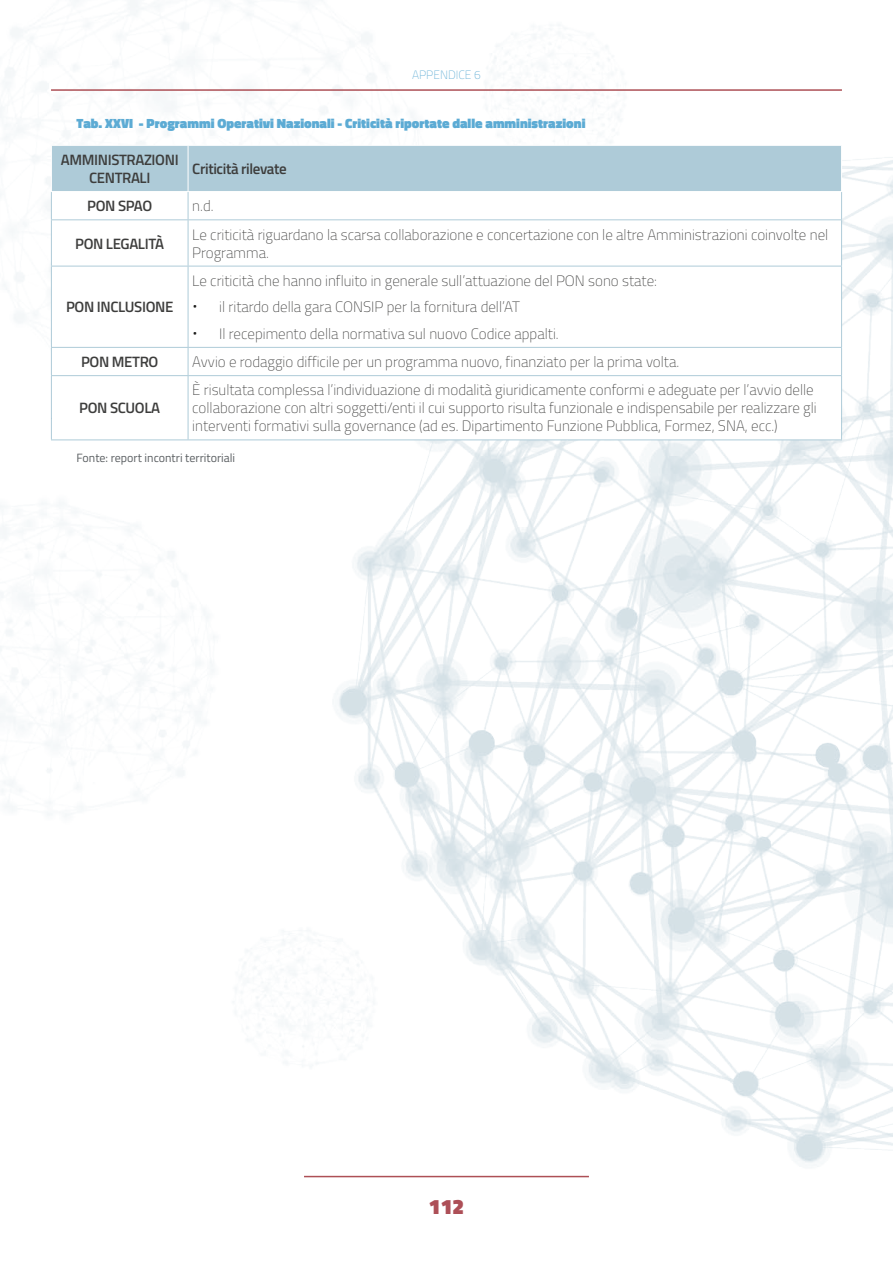
<style>
.page{position:relative;width:893px;height:1263px;background:#fff}
.page>*{position:absolute;margin:0;border:0;box-sizing:border-box;transform-origin:0 0}
.t1{font:900 21px "Titillium";color:#ad4f57}
.t2{font:100 15px/18px "Titillium";color:#3d3d3c}
.t3{font:600 15px/18px "Titillium";letter-spacing:-.025em;color:#3d3d3c;text-align:center}
.t4{font:900 13.5px "Titillium";color:#5cabd4}
.t5{font:12px "Titillium";color:#5c6063}
.t6{font:100 12px "Titillium";color:#5cabd4}
.s1{font-family:"Neris";font-weight:300;font-size:16.5px;color:#1d1d1b}
</style>
<div class="page">
<img style="left:0;top:0;width:893px;height:1178px">
<svg style="left:52px;top:220px;width:789px;height:219px"></svg>
<hr style="left:51px;top:219px;width:137px;height:1px;background:#aecbd8">
<hr style="left:188px;top:219px;width:654px;height:1px;background:#aecbd8">
<hr style="left:188px;top:220px;width:1px;height:46px;background:#aecbd8">
<hr style="left:51px;top:266px;width:137px;height:1px;background:#aecbd8">
<hr style="left:188px;top:266px;width:654px;height:1px;background:#aecbd8">
<hr style="left:188px;top:266px;width:1px;height:81px;background:#aecbd8">
<hr style="left:51px;top:347px;width:137px;height:1px;background:#aecbd8">
<hr style="left:188px;top:347px;width:654px;height:1px;background:#aecbd8">
<svg style="left:188px;top:348px;width:1px;height:27px"></svg>
<hr style="left:51px;top:375px;width:137px;height:1px;background:#aecbd8">
<hr style="left:188px;top:375px;width:654px;height:1px;background:#aecbd8">
<hr style="left:188px;top:376px;width:1px;height:63px;background:#aecbd8">
<svg style="left:51px;top:146px;width:791px;height:73px"></svg>
<hr style="left:51px;top:220px;width:1px;height:46px;background:#aecbd8">
<hr style="left:841px;top:220px;width:1px;height:46px;background:#aecbd8">
<hr style="left:51px;top:266px;width:1px;height:81px;background:#aecbd8">
<hr style="left:841px;top:266px;width:1px;height:81px;background:#aecbd8">
<svg style="left:51px;top:348px;width:1px;height:27px"></svg>
<svg style="left:841px;top:348px;width:1px;height:27px"></svg>
<hr style="left:51px;top:376px;width:1px;height:63px;background:#aecbd8">
<hr style="left:841px;top:376px;width:1px;height:63px;background:#aecbd8">
<hr style="left:51px;top:439px;width:137px;height:1px;background:#aecbd8">
<hr style="left:188px;top:439px;width:654px;height:1px;background:#aecbd8">
<hr style="left:51px;top:145px;width:137px;height:1px;background:#fff">
<hr style="left:51px;top:146px;width:1px;height:45px;background:#fff">
<hr style="left:188px;top:145px;width:654px;height:1px;background:#fff">
<hr style="left:841px;top:146px;width:1px;height:45px;background:#fff">
<hr style="left:51px;top:191px;width:137px;height:1px;background:#fff">
<hr style="left:188px;top:191px;width:654px;height:1px;background:#fff">
<hr style="left:51px;top:89px;width:791px;height:2px;background:#ad5056">
<hr style="left:304px;top:1176px;width:285px;height:1px;background:#ad5056">
<p class="t6" style="left:412px;top:66px;width:70px">APPENDICE 6</p>
<p class="t4" style="left:77px;top:114px;width:510px">Tab. XXVI - Programmi Operativi Nazionali - Criticità riportate dalle amministrazioni</p>
<p class="t3" style="left:61px;top:150px;width:119px">AMMINISTRAZIONI<br>CENTRALI</p>
<p class="t3" style="left:192px;top:159px;width:96px">Criticità rilevate</p>
<p class="t3" style="left:87px;top:196px;width:66px">PON SPAO</p>
<p class="t2" style="left:192px;top:196px;width:23px">n.d.</p>
<p class="t3" style="left:75px;top:234px;width:91px">PON LEGALITÀ</p>
<p class="t2" style="left:192px;top:225px;width:637px">Le criticità riguardano la scarsa collaborazione e concertazione con le altre Amministrazioni coinvolte nel<br>Programma.</p>
<p class="t3" style="left:66px;top:297px;width:109px">PON INCLUSIONE</p>
<p class="t2" style="left:192px;top:271px;width:466px">Le criticità che hanno influito in generale sull’attuazione del PON sono state:</p>
<p class="t2" style="left:192px;top:297px;width:329px"><span class="s1">•</span> il ritardo della gara CONSIP per la fornitura dell’AT</p>
<p class="t2" style="left:192px;top:324px;width:368px"><span class="s1">•</span> Il recepimento della normativa sul nuovo Codice appalti.</p>
<p class="t3" style="left:81px;top:352px;width:79px">PON METRO</p>
<p class="t2" style="left:192px;top:352px;width:488px">Avvio e rodaggio difficile per un programma nuovo, finanziato per la prima volta.</p>
<p class="t3" style="left:79px;top:398px;width:82px">PON SCUOLA</p>
<p class="t2" style="left:192px;top:380px;width:626px">È risultata complessa l’individuazione di modalità giuridicamente conformi e adeguate per l’avvio delle collaborazione con altri soggetti/enti il cui supporto risulta funzionale e indispensabile per realizzare gli interventi formativi sulla governance (ad es. Dipartimento Funzione Pubblica, Formez, SNA, ecc.)</p>
<p class="t5" style="left:77px;top:449px;width:160px">Fonte: report incontri territoriali</p>
<h1 class="t1" style="left:429px;top:1191px;width:37px">112</h1>
</div>
